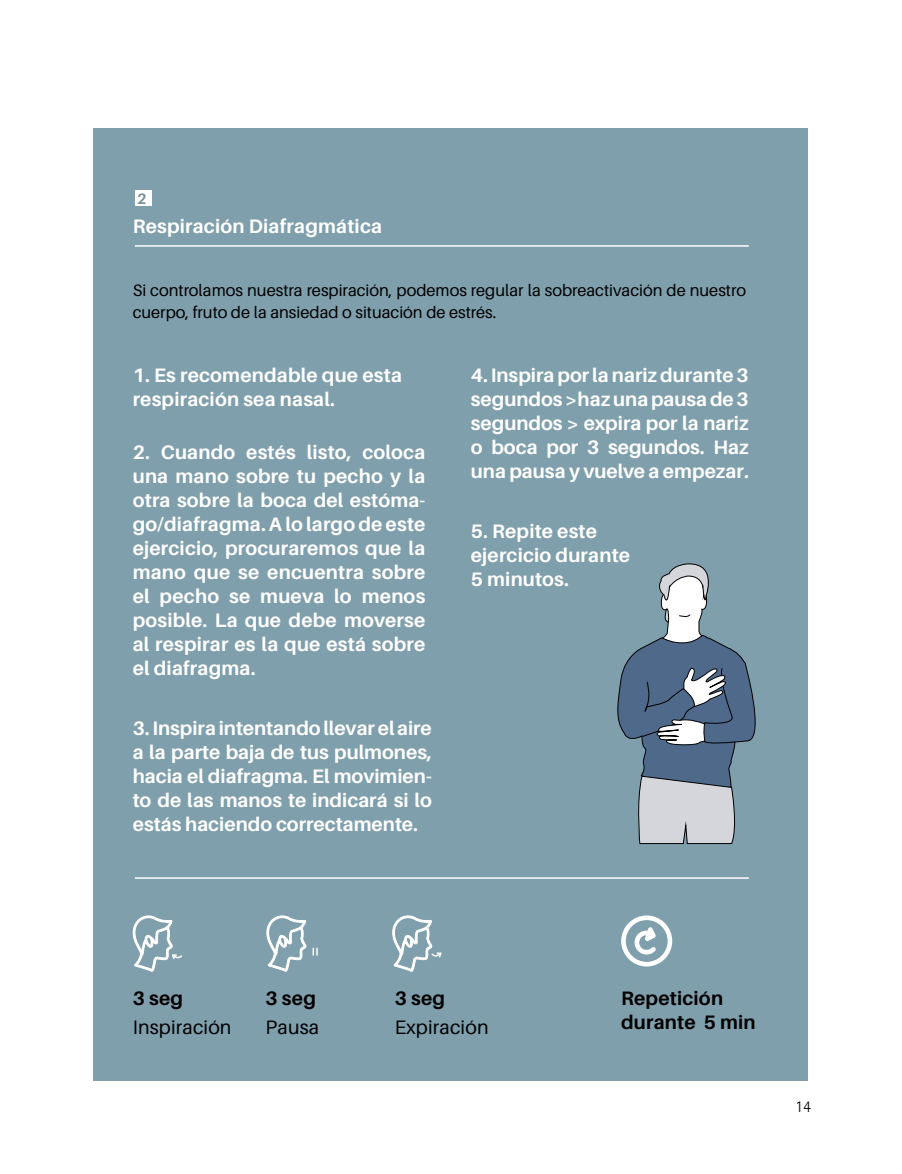
<style>
.page{position:relative;width:902px;height:1174px;background:#fff}
.page>*{position:absolute;margin:0;border:0;box-sizing:border-box;transform-origin:0 0}
.t1{font:700 19.5px/24px "Aileron";letter-spacing:.01em;color:#fff;text-align:justify}
.t2{font:700 19.5px/24px "Aileron";letter-spacing:.01em;color:#000}
.t3{font:19.5px "Aileron";letter-spacing:.01em;color:#000}
.t4{font:16.5px/22.5px "Aileron";color:#000}
.t5{font:300 16.5px "Rotis Sans Serif Std";color:#000}
.t6{font:700 15px "Aileron";color:#758f9c}
</style>
<div class="page">
<div style="left:94px;top:128px;width:714px;height:952px;background:#7f9fac"></div>
<div style="left:135px;top:191px;width:16px;height:15px;background:#fff"></div>
<hr style="left:135px;top:245px;width:613px;height:2px;background:#fff">
<hr style="left:135px;top:877px;width:613px;height:1px;background:#fff">
<svg style="left:132px;top:915px;width:50px;height:57px"></svg>
<svg style="left:392px;top:915px;width:50px;height:57px"></svg>
<svg style="left:266px;top:915px;width:52px;height:57px"></svg>
<svg style="left:621px;top:915px;width:51px;height:51px"></svg>
<svg style="left:617px;top:563px;width:139px;height:281px"></svg>
<p class="t6" style="left:137px;top:190px;width:11px">2</p>
<p class="t1" style="left:133px;top:214px;width:251px">Respiración Diafragmática</p>
<p class="t4" style="left:133px;top:279px;width:614px">Si controlamos nuestra respiración, podemos regular la sobreactivación de nuestro cuerpo, fruto de la ansiedad o situación de estrés.</p>
<p class="t1" style="left:133px;top:363px;width:271px">1. Es recomendable que esta respiración sea nasal.</p>
<p class="t1" style="left:471px;top:363px;width:279px">4. Inspira por la nariz durante 3 segundos &gt;haz una pausa de 3 segundos &gt; expira por la nariz o boca por 3 segundos. Haz una pausa y vuelve a empezar.</p>
<p class="t1" style="left:133px;top:440px;width:294px">2. Cuando estés listo, coloca una mano sobre tu pecho y la otra sobre la boca del estóma&shy;go/diafragma. A lo largo de este ejercicio, procuraremos que la mano que se encuentra sobre el pecho se mueva lo menos posible. La que debe moverse al respirar es la que está sobre el diafragma.</p>
<p class="t1" style="left:471px;top:519px;width:161px;text-align:left">5. Repite este ejercicio durante<br>5 minutos.</p>
<p class="t1" style="left:133px;top:716px;width:300px">3. Inspira intentando llevar el aire a la parte baja de tus pulmones, hacia el diafragma. El movimien&shy;to de las manos te indicará si lo estás haciendo correctamente.</p>
<p class="t2" style="left:133px;top:986px;width:52px">3 seg</p>
<p class="t3" style="left:133px;top:1016px;width:100px">Inspiración</p>
<p class="t2" style="left:265px;top:986px;width:52px">3 seg</p>
<p class="t3" style="left:265px;top:1016px;width:55px">Pausa</p>
<p class="t2" style="left:394px;top:986px;width:52px">3 seg</p>
<p class="t3" style="left:394px;top:1016px;width:95px">Expiración</p>
<p class="t2" style="left:621px;top:986px;width:136px">Repetición durante 5 min</p>
<p class="t5" style="left:795px;top:1097px;width:17px">14</p>
</div>
